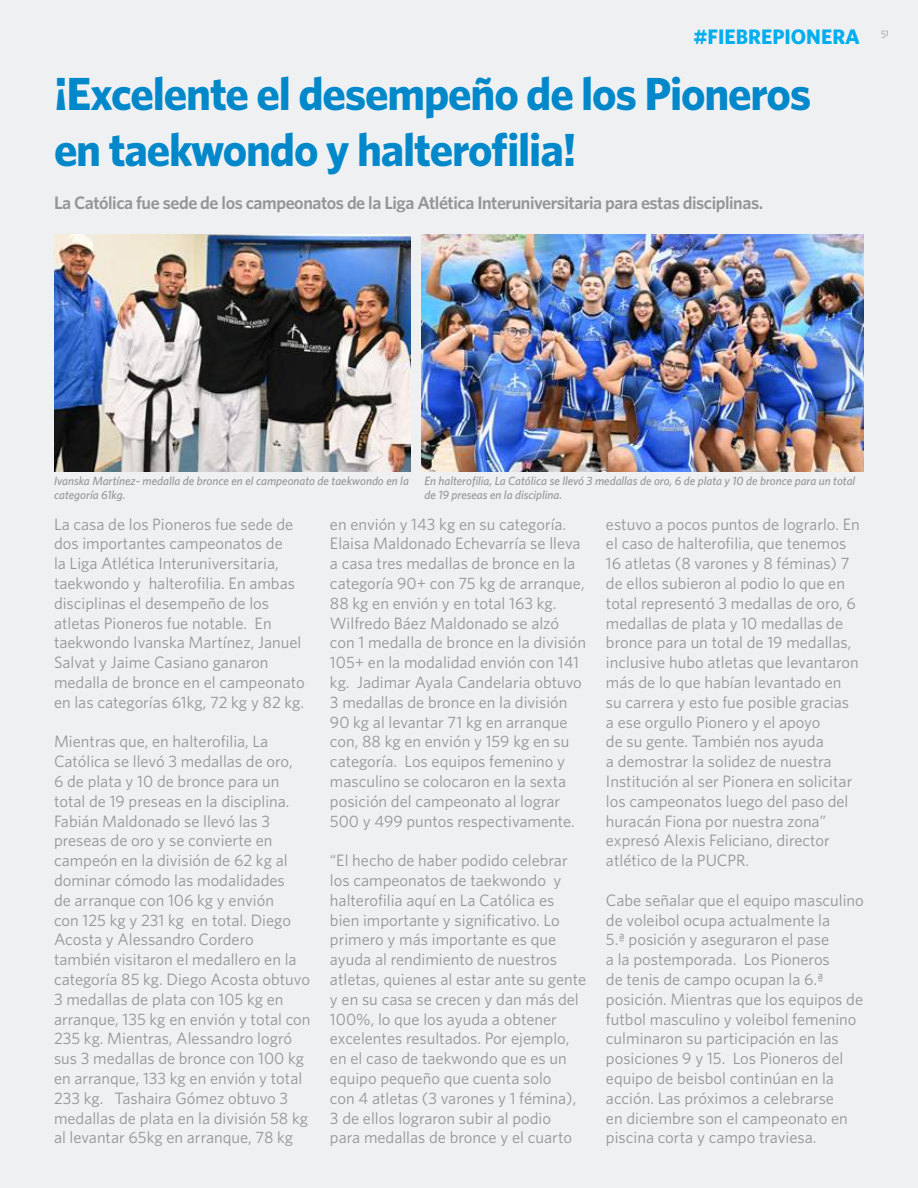
<style>
.page{position:relative;width:918px;height:1188px;background:#eff0f1}
.page>*{position:absolute;margin:0;border:0;box-sizing:border-box;transform-origin:0 0}
.t1{font:700 46.5px/55.8px "Whitney";letter-spacing:-.025em;color:#0088ca}
.t2{font:700 21px "Whitney";color:#00adef}
.t3{font:600 18px "Whitney";letter-spacing:-.025em;color:#939597}
.t4{font:16.5px/19.8px "Whitney";color:#939597}
.t5{font:italic 500 12px/14.4px "Whitney";color:#939597}
.t6{font:10.5px "Whitney Light SC";color:#808284}
</style>
<div class="page">
<img style="left:54px;top:234px;width:356px;height:237px">
<img style="left:421px;top:234px;width:443px;height:237px">
<p class="t2" style="left:693px;top:22px;width:168px">#FIEBREPIONERA</p>
<h1 class="t1" style="left:54px;top:65px;width:759px">¡Excelente el desempeño de los Pioneros en taekwondo y halterofilia!</h1>
<p class="t3" style="left:54px;top:191px;width:711px">La Católica fue sede de los campeonatos de la Liga Atlética Interuniversitaria para estas disciplinas.</p>
<p class="t6" style="left:881px;top:26px;width:9px">51</p>
<p class="t5" style="left:54px;top:474px;width:356px">Ivanska Martínez- medalla de bronce en el campeonato de taekwondo en la categoría 61kg.</p>
<p class="t5" style="left:424px;top:473px;width:432px">En halterofilia, La Católica se llevó 3 medallas de oro, 6 de plata y 10 de bronce para un total de 19 preseas en la disciplina.</p>
<p class="t4" style="left:54px;top:514px;width:252px">La casa de los Pioneros fue sede de dos importantes campeonatos de<br>la Liga Atlética Interuniversitaria, taekwondo y halterofilia. En ambas disciplinas el desempeño de los atletas Pioneros fue notable. En taekwondo Ivanska Martínez, Januel Salvat y Jaime Casiano ganaron medalla de bronce en el campeonato en las categorías 61kg, 72 kg y 82 kg.</p>
<p class="t4" style="left:54px;top:731px;width:258px">Mientras que, en halterofilia, La Católica se llevó 3 medallas de oro,<br>6 de plata y 10 de bronce para un total de 19 preseas en la disciplina.<br>Fabián Maldonado se llevó las 3 preseas de oro y se convierte en campeón en la división de 62 kg al dominar cómodo las modalidades<br>de arranque con 106 kg y envión<br>con 125 kg y 231 kg en total. Diego Acosta y Alessandro Cordero también visitaron el medallero en la categoría 85 kg. Diego Acosta obtuvo 3 medallas de plata con 105 kg en arranque, 135 kg en envión y total con 235 kg. Mientras, Alessandro logró sus 3 medallas de bronce con 100 kg en arranque, 133 kg en envión y total 233 kg. Tashaira Gómez obtuvo 3 medallas de plata en la división 58 kg al levantar 65kg en arranque, 78 kg</p>
<p class="t4" style="left:330px;top:514px;width:258px">en envión y 143 kg en su categoría.<br>Elaisa Maldonado Echevarría se lleva a casa tres medallas de bronce en la categoría 90+ con 75 kg de arranque, 88 kg en envión y en total 163 kg.<br>Wilfredo Báez Maldonado se alzó con 1 medalla de bronce en la división 105+ en la modalidad envión con 141 kg. Jadimar Ayala Candelaria obtuvo 3 medallas de bronce en la división 90 kg al levantar 71 kg en arranque con, 88 kg en envión y 159 kg en su categoría. Los equipos femenino y masculino se colocaron en la sexta posición del campeonato al lograr 500 y 499 puntos respectivamente.</p>
<p class="t4" style="left:330px;top:850px;width:258px">“El hecho de haber podido celebrar los campeonatos de taekwondo y halterofilia aquí en La Católica es bien importante y significativo. Lo primero y más importante es que ayuda al rendimiento de nuestros atletas, quienes al estar ante su gente y en su casa se crecen y dan más del 100%, lo que los ayuda a obtener excelentes resultados. Por ejemplo, en el caso de taekwondo que es un equipo pequeño que cuenta solo<br>con 4 atletas (3 varones y 1 fémina), 3 de ellos lograron subir al podio<br>para medallas de bronce y el cuarto</p>
<p class="t4" style="left:606px;top:514px;width:255px">estuvo a pocos puntos de lograrlo. En el caso de halterofilia, que tenemos 16 atletas (8 varones y 8 féminas) 7 de ellos subieron al podio lo que en total representó 3 medallas de oro, 6 medallas de plata y 10 medallas de bronce para un total de 19 medallas, inclusive hubo atletas que levantaron más de lo que habían levantado en su carrera y esto fue posible gracias a ese orgullo Pionero y el apoyo<br>de su gente. También nos ayuda<br>a demostrar la solidez de nuestra Institución al ser Pionera en solicitar los campeonatos luego del paso del huracán Fiona por nuestra zona” expresó Alexis Feliciano, director atlético de la PUCPR.</p>
<p class="t4" style="left:606px;top:890px;width:259px">Cabe señalar que el equipo masculino de voleibol ocupa actualmente la<br>5.ª posición y aseguraron el pase<br>a la postemporada. Los Pioneros<br>de tenis de campo ocupan la 6.ª posición. Mientras que los equipos de futbol masculino y voleibol femenino culminaron su participación en las posiciones 9 y 15. Los Pioneros del equipo de beisbol continúan en la acción. Las próximos a celebrarse<br>en diciembre son el campeonato en piscina corta y campo traviesa.</p>
</div>
